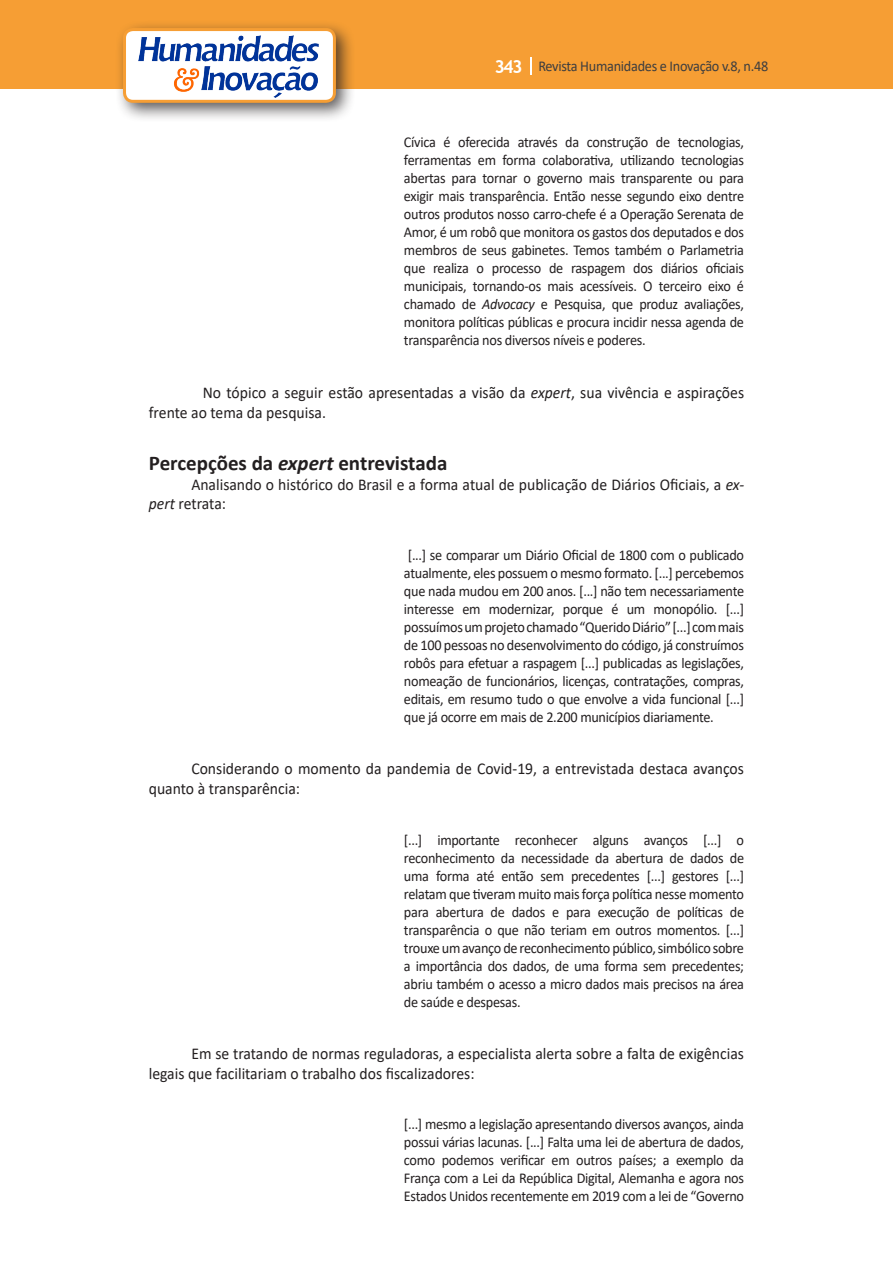
<style>
.page{position:relative;width:893px;height:1263px;background:#fff}
.page>*{position:absolute;margin:0;border:0;box-sizing:border-box;transform-origin:0 0}
.Titulo_2{font:700 21px "Calibri";color:#231f20}
.Texto{font:16.5px/19.8px "Calibri";color:#231f20;scale:.95 1}
.citacao{font:15px/18px "Calibri";letter-spacing:-.02em;color:#231f20;text-align:justify;scale:.95 1}
.t1{font:15px "Calibri";letter-spacing:-.02em;color:#3e3e3f;scale:.95 1}
.s1{font-family:"Trebuchet MS";font-weight:700;font-size:18px;color:#fff}
.s2{font-style:italic}
</style>
<div class="page">
<div style="left:0;top:0;width:893px;height:88px;background:#f69e34"></div>
<svg style="left:530px;top:57px;width:2px;height:18px"></svg>
<div style="left:115px;top:20px;width:241px;height:103px;background:#231f20;opacity:.75"></div>
<div style="left:125px;top:30px;width:209px;height:71px;background:#fff;border-radius:9px"></div>
<img style="left:138px;top:35px;width:181px;height:62px">
<div style="left:123px;top:28px;width:213px;height:75px;border:3px solid #f69e34;border-radius:9px"></div>
<p class="t1" style="left:495px;top:56px;width:290px"><span class="s1">343</span> Revista Humanidades e Inovação v.8, n.48</p>
<p class="citacao" style="left:404px;top:133px;width:360px">Cívica é oferecida através da construção de tecnologias, ferramentas em forma colaborativa, utilizando tecnologias abertas para tornar o governo mais transparente ou para exigir mais transparência. Então nesse segundo eixo dentre outros produtos nosso carro-chefe é a Operação Serenata de Amor, é um robô que monitora os gastos dos deputados e dos membros de seus gabinetes. Temos também o Parlametria que realiza o processo de raspagem dos diários oficiais municipais, tornando-os mais acessíveis. O terceiro eixo é chamado de <span class="s2">Advocacy</span> e Pesquisa, que produz avaliações, monitora políticas públicas e procura incidir nessa agenda de transparência nos diversos níveis e poderes.</p>
<p class="Texto" style="left:149px;top:382px;width:628px;text-indent:54px">No tópico a seguir estão apresentadas a visão da <span class="s2">expert</span>, sua vivência e aspirações frente ao tema da pesquisa.</p>
<p class="Titulo_2" style="left:149px;top:448px;width:300px">Percepções da <span class="s2">expert</span> entrevistada</p>
<p class="Texto" style="left:149px;top:474px;width:628px;text-indent:43px">Analisando o histórico do Brasil e a forma atual de publicação de Diários Oficiais, a <span class="s2">ex&shy;pert</span> retrata:</p>
<p class="citacao" style="left:404px;top:545px;width:360px">[...] se comparar um Diário Oficial de 1800 com o publicado atualmente, eles possuem o mesmo formato. [...] percebemos que nada mudou em 200 anos. [...] não tem necessariamente interesse em modernizar, porque é um monopólio. [...] possuímos um projeto chamado “Querido Diário” [...] com mais de 100 pessoas no desenvolvimento do código, já construímos robôs para efetuar a raspagem [...] publicadas as legislações, nomeação de funcionários, licenças, contratações, compras, editais, em resumo tudo o que envolve a vida funcional [...] que já ocorre em mais de 2.200 municípios diariamente.</p>
<p class="Texto" style="left:149px;top:758px;width:628px;text-indent:43px">Considerando o momento da pandemia de Covid-19, a entrevistada destaca avanços quanto à transparência:</p>
<p class="citacao" style="left:404px;top:830px;width:360px">[...] importante reconhecer alguns avanços [...] o reconhecimento da necessidade da abertura de dados de uma forma até então sem precedentes [...] gestores [...] relatam que tiveram muito mais força política nesse momento para abertura de dados e para execução de políticas de transparência o que não teriam em outros momentos. [...] trouxe um avanço de reconhecimento público, simbólico sobre a importância dos dados, de uma forma sem precedentes; abriu também o acesso a micro dados mais precisos na área de saúde e despesas.</p>
<p class="Texto" style="left:149px;top:1043px;width:628px;text-indent:43px">Em se tratando de normas reguladoras, a especialista alerta sobre a falta de exigências legais que facilitariam o trabalho dos fiscalizadores:</p>
<p class="citacao" style="left:404px;top:1115px;width:360px">[...] mesmo a legislação apresentando diversos avanços, ainda possui várias lacunas. [...] Falta uma lei de abertura de dados, como podemos verificar em outros países; a exemplo da França com a Lei da República Digital, Alemanha e agora nos Estados Unidos recentemente em 2019 com a lei de “Governo</p>
</div>
